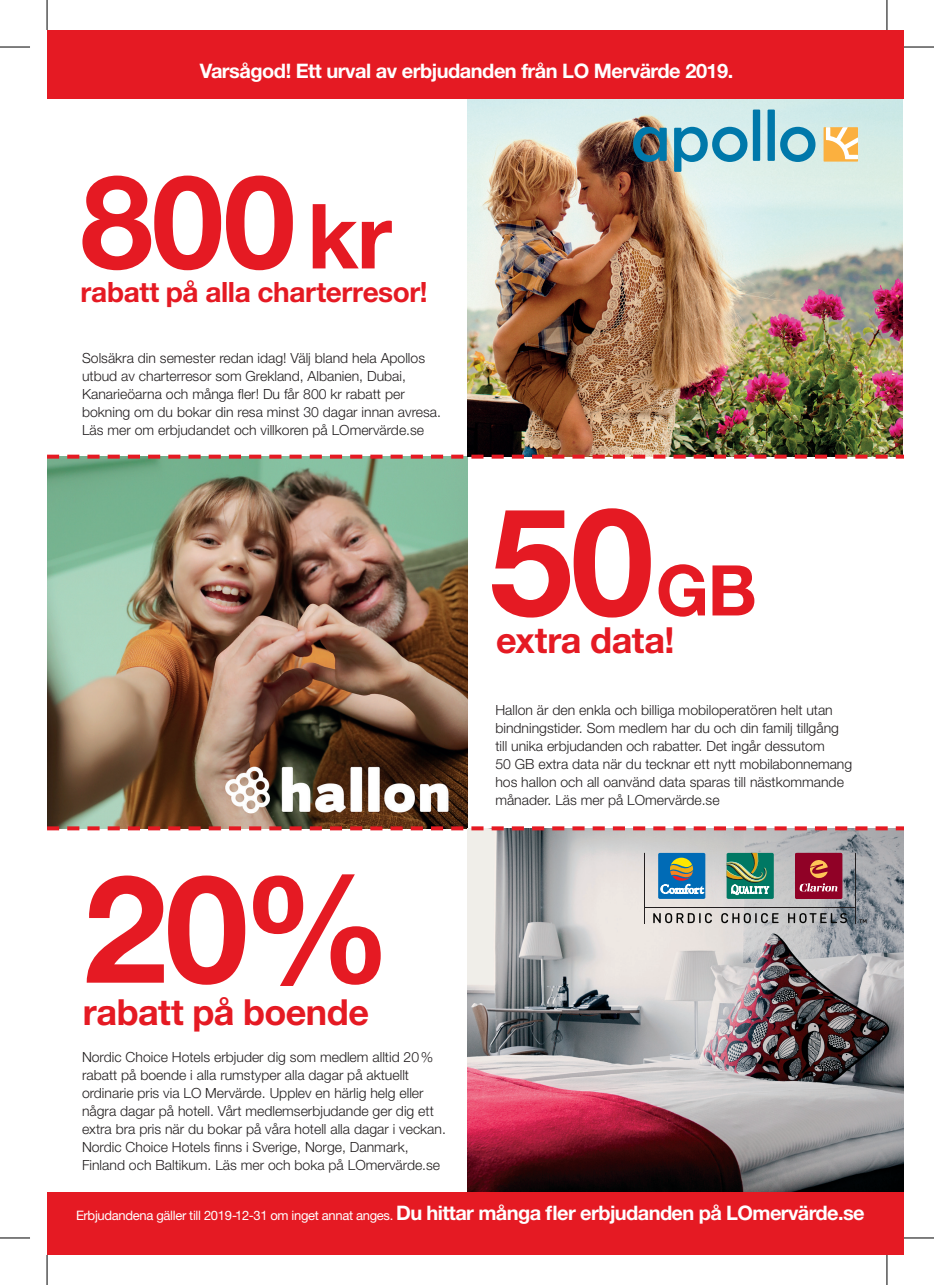
<style>
.page{position:relative;width:934px;height:1285px;background:#fff}
.page>*{position:absolute;margin:0;border:0;box-sizing:border-box;transform-origin:0 0}
.t1{font:700 150px "Helvetica Neue LT Std";color:#e51a23}
.t2{font:700 130px "Helvetica Neue LT Std";color:#e51a23}
.t3{font:700 36px "Helvetica Neue LT Std";letter-spacing:-.015em;color:#e51a23}
.t4{font:700 28px "Helvetica Neue LT Std";letter-spacing:-.015em;color:#e51a23}
.t5{font:700 20px "Helvetica Neue LT Std";letter-spacing:-.025em;color:#fff}
.t6{font:300 14px/18px "Helvetica Neue LT Std";color:#231f20}
.t7{font:13px "Helvetica Neue LT Std";letter-spacing:-.025em;color:#fff}
.s1{font-size:90px}
.s2{font-size:70px}
.s3{font-weight:700;font-size:20px}
</style>
<div class="page">
<img style="left:47px;top:458px;width:420px;height:368px">
<img style="left:467px;top:98px;width:434px;height:356px">
<img style="left:467px;top:830px;width:436px;height:362px">
<div style="left:47px;top:1192px;width:856px;height:63px;background:#e51a23"></div>
<div style="left:47px;top:30px;width:856px;height:68px;background:#e51a23"></div>
<svg style="left:47px;top:454px;width:856px;height:4px;background:#c4615d"></svg>
<svg style="left:47px;top:826px;width:856px;height:4px;background:#d05d5d"></svg>
<div style="left:752px;top:110px;width:7px;height:51px;background:#0078aa"></div>
<div style="left:767px;top:110px;width:7px;height:51px;background:#0078aa"></div>
<svg style="left:779px;top:127px;width:36px;height:35px"></svg>
<svg style="left:673px;top:127px;width:74px;height:45px;background:#80bdd0"></svg>
<svg style="left:632px;top:127px;width:34px;height:35px"></svg>
<div style="left:823px;top:127px;width:34px;height:35px;background:#fbb03f"></div>
<svg style="left:825px;top:127px;width:32px;height:32px"></svg>
<hr style="left:644px;top:907px;width:210px;height:1px;background:#231f20">
<hr style="left:644px;top:853px;width:1px;height:70px;background:#231f20">
<hr style="left:854px;top:853px;width:1px;height:70px;background:#231f20">
<div style="left:794px;top:853px;width:47px;height:46px;background:#900126;border-radius:2px"></div>
<svg style="left:799px;top:860px;width:38px;height:32px"></svg>
<div style="left:658px;top:853px;width:47px;height:46px;background:#006bb6;border-radius:2px"></div>
<svg style="left:660px;top:857px;width:43px;height:36px"></svg>
<div style="left:726px;top:853px;width:47px;height:46px;background:#007863;border-radius:2px"></div>
<svg style="left:726px;top:853px;width:42px;height:41px"></svg>
<svg style="left:858px;top:919px;width:8px;height:4px"></svg>
<svg style="left:653px;top:913px;width:58px;height:10px"></svg>
<svg style="left:720px;top:913px;width:58px;height:10px"></svg>
<svg style="left:787px;top:913px;width:59px;height:10px"></svg>
<hr style="left:0;top:47px;width:30px;height:1px;background:#000">
<hr style="left:903px;top:47px;width:30px;height:1px;background:#000">
<hr style="left:0;top:1237px;width:30px;height:1px;background:#000">
<hr style="left:903px;top:1237px;width:30px;height:1px;background:#000">
<hr style="left:47px;top:0;width:1px;height:30px;background:#000">
<hr style="left:47px;top:1255px;width:1px;height:30px;background:#000">
<hr style="left:886px;top:0;width:1px;height:30px;background:#000">
<hr style="left:886px;top:1255px;width:1px;height:30px;background:#000">
<h3 class="t5" style="left:200px;top:59px;width:534px">Varsågod! Ett urval av erbjudanden från LO Mervärde 2019.</h3>
<h2 class="t2" style="left:81px;top:142px;width:313px">800<span class="s1">kr</span></h2>
<h3 class="t4" style="left:81px;top:275px;width:348px">rabatt på alla charterresor!</h3>
<p class="t6" style="left:82px;top:348px;width:360px">Solsäkra din semester redan idag! Välj bland hela Apollos utbud av charterresor som Grekland, Albanien, Dubai, Kanarieöarna och många fler! Du får 800 kr rabatt per bokning om du bokar din resa minst 30 dagar innan avresa.<br>Läs mer om erbjudandet och villkoren på LOmervärde.se</p>
<h1 class="t1" style="left:83px;top:836px;width:310px">20%</h1>
<h3 class="t3" style="left:83px;top:989px;width:287px">rabatt på boende</h3>
<p class="t6" style="left:82px;top:1047px;width:365px">Nordic Choice Hotels erbjuder dig som medlem alltid 20% rabatt på boende i alla rumstyper alla dagar på aktuellt ordinarie pris via LO Mervärde. Upplev en härlig helg eller några dagar på hotell. Vårt medlemserbjudande ger dig ett extra bra pris när du bokar på våra hotell alla dagar i veckan.<br>Nordic Choice Hotels finns i Sverige, Norge, Danmark, Finland och Baltikum. Läs mer och boka på LOmervärde.se</p>
<h1 class="t1" style="left:489px;top:469px;width:269px">50<span class="s2">GB</span></h1>
<h3 class="t3" style="left:496px;top:618px;width:180px">extra data!</h3>
<p class="t6" style="left:495px;top:700px;width:358px">Hallon är den enkla och billiga mobiloperatören helt utan bindningstider. Som medlem har du och din familj tillgång till unika erbjudanden och rabatter. Det ingår dessutom<br>50 GB extra data när du tecknar ett nytt mobilabonnemang hos hallon och all oanvänd data sparas till nästkommande månader. Läs mer på LOmervärde.se</p>
<p class="t7" style="left:76px;top:1207px;width:789px">Erbjudandena gäller till 2019-12-31 om inget annat anges. <span class="s3">Du hittar många fler erbjudanden på LOmervärde.se</span></p>
</div>
